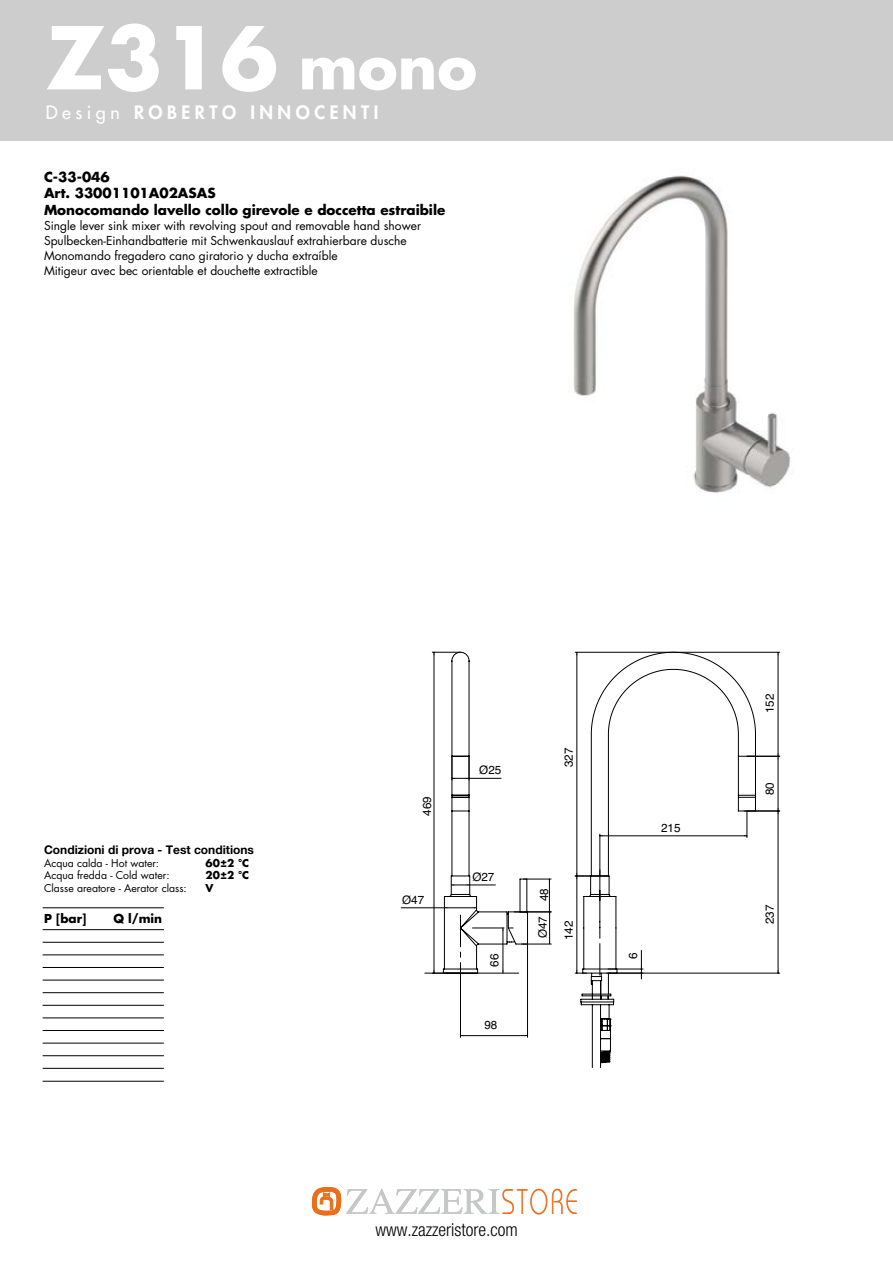
<style>
.page{position:relative;width:893px;height:1263px;background:#fff}
.page>*{position:absolute;margin:0;border:0;box-sizing:border-box;transform-origin:0 0}
.t1{font:700 84px "Futura";color:#fff}
.t2{font:300 35.4px "Bauhaus";letter-spacing:.1em;color:#eb6e1b;scale:.67 1}
.t3{font:800 18px "Futura";letter-spacing:.25em;color:#fff}
.t4{font:300 condensed 18px "Helvetica Neue";color:#000}
.t5{font:700 13.5px "Futura";color:#000}
.t6{font:12px/15px "Futura";color:#000}
.t7{font:700 12px "Helvetica Neue";color:#000}
.t8{font:700 12px "Futura";color:#000}
.t9{font:11.7px "Helvetica";color:#000}
.t10{font:10.5px "Futura";color:#000}
.t11{font:700 10.5px "Futura";color:#000}
.s1{font-size:60px}
.s2{font-weight:400}
</style>
<div class="page">
<img style="left:573px;top:175px;width:220px;height:318px">
<div style="left:0;top:0;width:893px;height:140px;background:#cdcdcd"></div>
<hr style="left:401px;top:907px;width:76px;height:1px;background:#000">
<hr style="left:608px;top:973px;width:172px;height:1px;background:#000">
<hr style="left:778px;top:811px;width:1px;height:162px;background:#000">
<hr style="left:744px;top:811px;width:36px;height:1px;background:#000">
<hr style="left:778px;top:756px;width:1px;height:55px;background:#000">
<hr style="left:747px;top:756px;width:33px;height:1px;background:#000">
<hr style="left:673px;top:652px;width:107px;height:1px;background:#000">
<hr style="left:778px;top:652px;width:1px;height:104px;background:#000">
<svg style="left:424px;top:652px;width:332px;height:416px"></svg>
<svg style="left:600px;top:756px;width:156px;height:283px"></svg>
<svg style="left:312px;top:1187px;width:187px;height:28px"></svg>
<hr style="left:43px;top:907px;width:121px;height:1px;background:#000">
<hr style="left:43px;top:929px;width:121px;height:1px;background:#000">
<hr style="left:43px;top:942px;width:121px;height:1px;background:#000">
<hr style="left:43px;top:954px;width:121px;height:1px;background:#000">
<hr style="left:43px;top:967px;width:121px;height:1px;background:#000">
<hr style="left:43px;top:980px;width:121px;height:1px;background:#000">
<hr style="left:43px;top:992px;width:121px;height:1px;background:#000">
<hr style="left:43px;top:1005px;width:121px;height:1px;background:#000">
<hr style="left:43px;top:1018px;width:121px;height:1px;background:#000">
<hr style="left:43px;top:1030px;width:121px;height:1px;background:#000">
<hr style="left:43px;top:1043px;width:121px;height:1px;background:#000">
<hr style="left:43px;top:1055px;width:121px;height:1px;background:#000">
<hr style="left:43px;top:1068px;width:121px;height:1px;background:#000">
<hr style="left:43px;top:1081px;width:121px;height:1px;background:#000">
<h1 class="t1" style="left:46px;top:2px;width:433px">Z316 <span class="s1">mono</span></h1>
<h3 class="t3" style="left:46px;top:101px;width:334px"><span class="s2">Design</span> ROBERTO INNOCENTI</h3>
<p class="t5" style="left:44px;top:168px;width:67px">C-33-046</p>
<p class="t5" style="left:44px;top:184px;width:173px">Art. 33001101A02ASAS</p>
<p class="t5" style="left:44px;top:201px;width:403px">Monocomando lavello collo girevole e doccetta estraibile</p>
<p class="t6" style="left:44px;top:218px;width:379px">Single lever sink mixer with revolving spout and removable hand shower Spulbecken-Einhandbatterie mit Schwenkauslauf extrahierbare dusche Monomando fregadero cano giratorio y ducha extraíble<br>Mitigeur avec bec orientable et douchette extractible</p>
<p class="t7" style="left:44px;top:842px;width:211px">Condizioni di prova - Test conditions</p>
<p class="t10" style="left:44px;top:856px;width:117px">Acqua calda - Hot water:</p>
<p class="t11" style="left:206px;top:856px;width:45px">60±2 °C</p>
<p class="t10" style="left:44px;top:869px;width:127px">Acqua fredda - Cold water:</p>
<p class="t11" style="left:206px;top:868px;width:45px">20±2 °C</p>
<p class="t10" style="left:44px;top:881px;width:144px">Classe areatore - Aerator class:</p>
<p class="t11" style="left:206px;top:881px;width:9px">V</p>
<p class="t8" style="left:44px;top:910px;width:44px">P [bar]</p>
<p class="t8" style="left:113px;top:910px;width:50px">Q l/min</p>
<p class="t9" style="left:418px;top:816px;width:21px;rotate:-90deg">469</p>
<p class="t9" style="left:402px;top:890px;width:24px">Ø47</p>
<p class="t9" style="left:479px;top:761px;width:24px">Ø25</p>
<p class="t9" style="left:560px;top:767px;width:21px;rotate:-90deg">327</p>
<p class="t9" style="left:472px;top:868px;width:24px">Ø27</p>
<p class="t9" style="left:485px;top:967px;width:15px;rotate:-90deg">66</p>
<p class="t9" style="left:484px;top:1016px;width:15px">98</p>
<p class="t9" style="left:535px;top:901px;width:15px;rotate:-90deg">48</p>
<p class="t9" style="left:534px;top:938px;width:24px;rotate:-90deg">Ø47</p>
<p class="t9" style="left:560px;top:940px;width:21px;rotate:-90deg">142</p>
<p class="t9" style="left:661px;top:819px;width:21px">215</p>
<p class="t9" style="left:624px;top:959px;width:8px;rotate:-90deg">6</p>
<h2 class="t2" style="left:502px;top:1181px;width:115px">STORE</h2>
<h3 class="t4" style="left:376px;top:1219px;width:144px">www.zazzeristore.com</h3>
<p class="t9" style="left:761px;top:713px;width:21px;rotate:-90deg">152</p>
<p class="t9" style="left:761px;top:795px;width:15px;rotate:-90deg">80</p>
<p class="t9" style="left:761px;top:924px;width:21px;rotate:-90deg">237</p>
</div>
